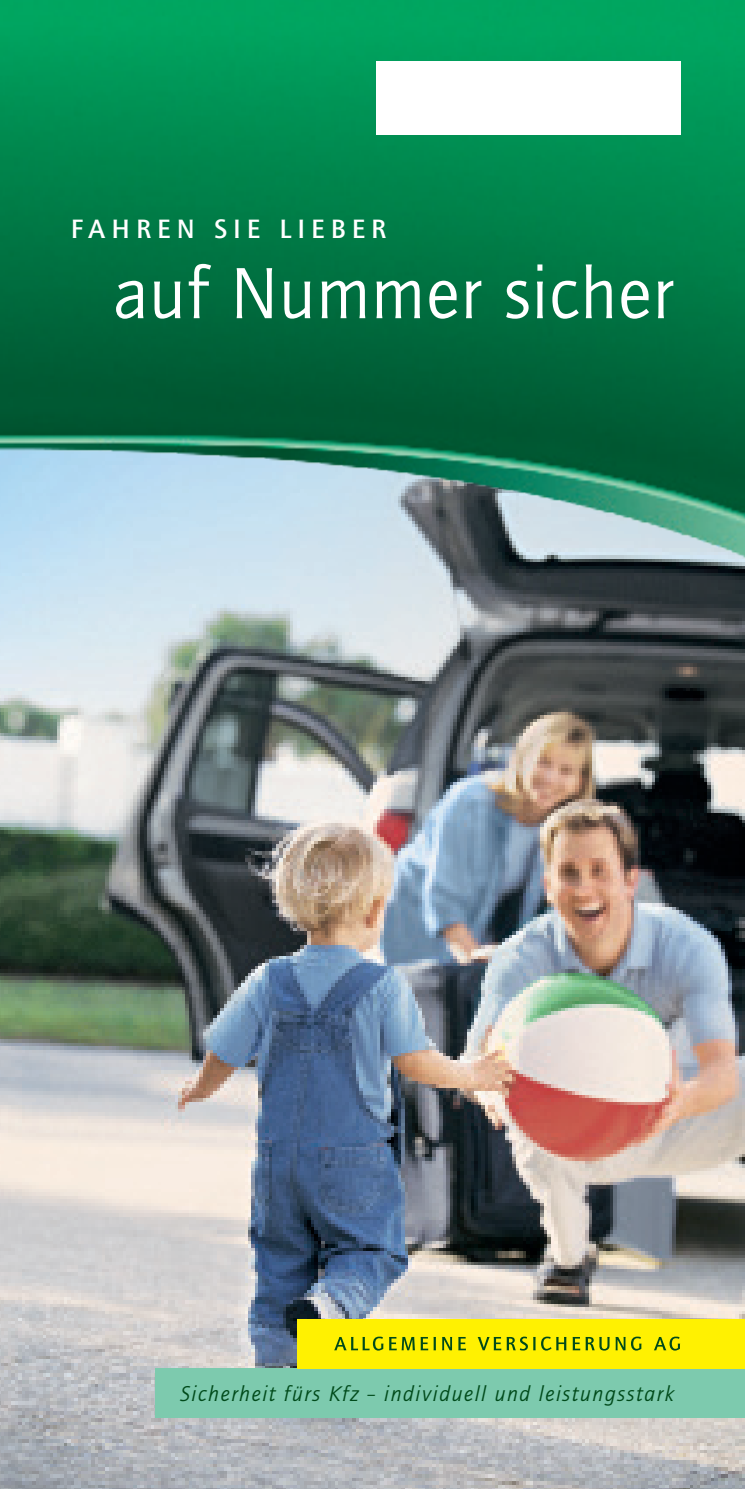
<style>
.page{position:relative;width:745px;height:1489px;background:#fff}
.page>*{position:absolute;margin:0;border:0;box-sizing:border-box;transform-origin:0 0}
.T_Head_DL{font:75px "Quay Sans ITC Std";letter-spacing:.01em;color:#fff}
.T_Overline_DL{font:500 27.5px "Quay Sans ITC Std";letter-spacing:.215em;color:#fff}
.T_Infobalken_DL{font:italic 22px "Quay Sans ITC Std";letter-spacing:.07em;color:#004a1a}
</style>
<div class="page">
<img style="left:0;top:578px;width:744px;height:910px">
<img style="left:0;top:0;width:744px;height:578px">
<img style="left:376px;top:62px;width:304px;height:73px">
<div style="left:155px;top:1368px;width:589px;height:49px;background:#7dcaae"></div>
<div style="left:298px;top:1318px;width:446px;height:50px;background:#fff101"></div>
<svg style="left:334px;top:1336px;width:345px;height:14px"></svg>
<p class="T_Overline_DL" style="left:71px;top:213px;width:317px">FAHREN SIE LIEBER</p>
<p class="T_Head_DL" style="left:113px;top:249px;width:562px">auf Nummer sicher</p>
<p class="T_Infobalken_DL" style="left:180px;top:1380px;width:494px">Sicherheit fürs Kfz – individuell und leistungsstark</p>
</div>
